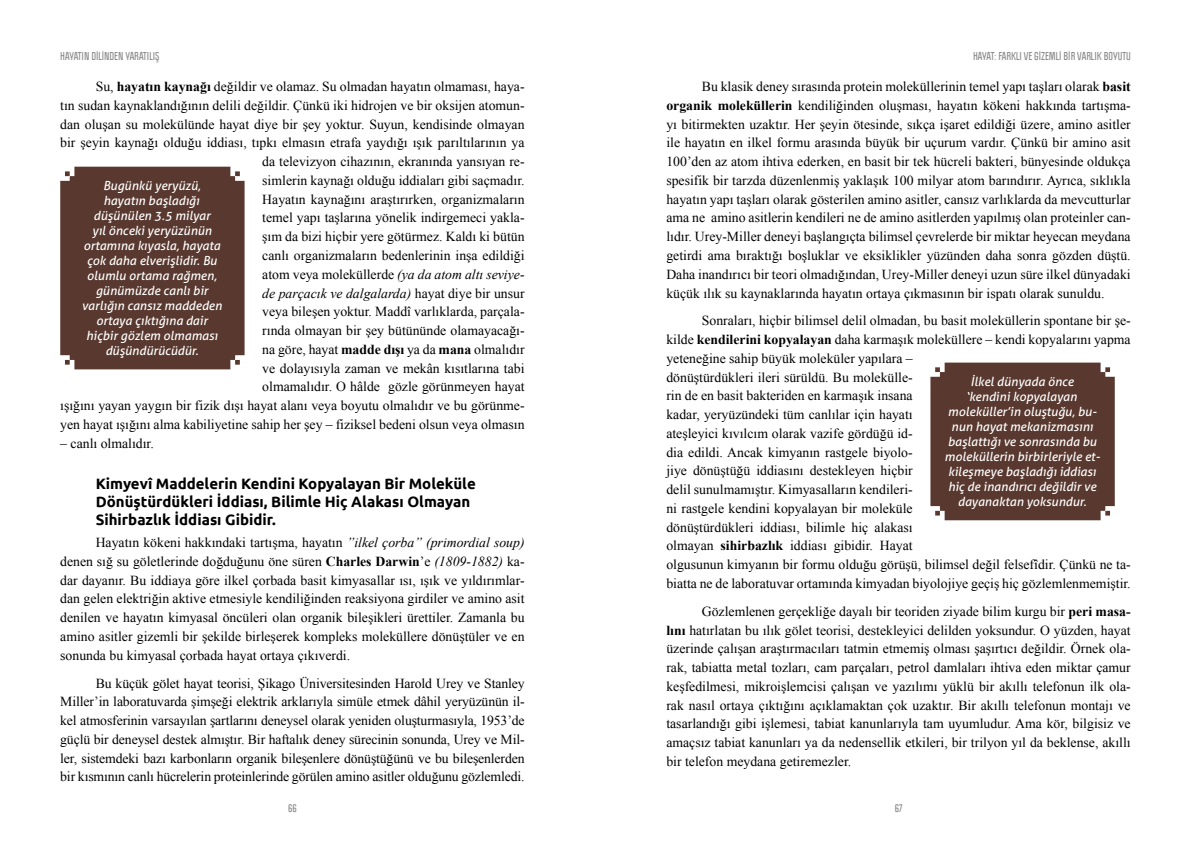
<style>
.page{position:relative;width:1191px;height:844px;background:#fff}
.page>*{position:absolute;margin:0;border:0;box-sizing:border-box;transform-origin:0 0}
._00-ARABASLIK{font:700 15px/18px "Ubuntu";color:#000}
._00-NRML{font:13.75px/18.8px "Times New Roman";color:#000;text-align:justify}
.SPOT{font:italic 12.5px/15px "Aller";color:#fff;text-align:center}
.t1{font:700 10px "Politica";color:#878787}
.s1{font-weight:700}
.s2{font-style:italic}
</style>
<div class="page">
<div style="left:930px;top:362px;width:184px;height:158px;background:#59392f"></div>
<div style="left:60px;top:167px;width:184px;height:202px;background:#59392f"></div>
<p class="t1" style="left:60px;top:50px;width:101px">HAYATIN DİLİNDEN YARATILIŞ</p>
<p class="_00-NRML" style="left:60px;top:77px;width:466px;text-align:right">Su, <span class="s1">hayatın kaynağı</span> değildir ve olamaz. Su olmadan hayatın olmaması, haya-<br>tın sudan kaynaklandığının delili değildir. Çünkü iki hidrojen ve bir oksijen atomun&shy;dan oluşan su molekülünde hayat diye bir şey yoktur. Suyun, kendisinde olmayan bir şeyin kaynağı olduğu iddiası, tıpkı elmasın etrafa yaydığı ışık parıltılarının ya da televizyon cihazının, ekranında yansıyan re-<br>simlerin kaynağı olduğu iddiaları gibi saçmadır.<br>Hayatın kaynağını araştırırken, organizmaların<br>temel yapı taşlarına yönelik indirgemeci yakla-<br>şım da bizi hiçbir yere götürmez. Kaldı ki bütün<br>canlı organizmaların bedenlerinin inşa edildiği<br>atom veya moleküllerde <span class="s2">(ya da atom altı seviye-<br>de parçacık ve dalgalarda)</span> hayat diye bir unsur<br>veya bileşen yoktur. Maddî varlıklarda, parçala-<br>rında olmayan bir şey bütününde olamayacağı-<br>na göre, hayat <span class="s1">madde dışı</span> ya da <span class="s1">mana</span> olmalıdır<br>ve dolayısıyla zaman ve mekân kısıtlarına tabi<br>olmamalıdır. O hâlde gözle görünmeyen hayat<br>ışığını yayan yaygın bir fizik dışı hayat alanı veya boyutu olmalıdır ve bu görünme&shy;yen hayat ışığını alma kabiliyetine sahip her şey – fiziksel bedeni olsun veya olmasın</p>
<p class="_00-NRML" style="left:60px;top:433px;width:95px">– canlı olmalıdır.</p>
<p class="_00-ARABASLIK" style="left:96px;top:474px;width:381px">Kimyevî Maddelerin Kendini Kopyalayan Bir Moleküle<br>Dönüştürdükleri İddiası, Bilimle Hiç Alakası Olmayan<br>Sihirbazlık İddiası Gibidir.</p>
<p class="_00-NRML" style="left:60px;top:533px;width:466px;text-indent:35px">Hayatın kökeni hakkındaki tartışma, hayatın <span class="s2">”ilkel çorba” (primordial soup) </span>denen sığ su göletlerinde doğduğunu öne süren <span class="s1">Charles Darwin</span>’e <span class="s2">(1809-1882)</span> ka&shy;dar dayanır. Bu iddiaya göre ilkel çorbada basit kimyasallar ısı, ışık ve yıldırımlar&shy;dan gelen elektriğin aktive etmesiyle kendiliğinden reaksiyona girdiler ve amino asit denilen ve hayatın kimyasal öncüleri olan organik bileşikleri ürettiler. Zamanla bu amino asitler gizemli bir şekilde birleşerek kompleks moleküllere dönüştüler ve en sonunda bu kimyasal çorbada hayat ortaya çıkıverdi.</p>
<p class="_00-NRML" style="left:60px;top:673px;width:466px;text-indent:35px">Bu küçük gölet hayat teorisi, Şikago Üniversitesinden Harold Urey ve Stanley Miller’in laboratuvarda şimşeği elektrik arklarıyla simüle etmek dâhil yeryüzünün il&shy;kel atmosferinin varsayılan şartlarını deneysel olarak yeniden oluşturmasıyla, 1953’de güçlü bir deneysel destek almıştır. Bir haftalık deney sürecinin sonunda, Urey ve Mil&shy;ler, sistemdeki bazı karbonların organik bileşenlere dönüştüğünü ve bu bileşenlerden bir kısmının canlı hücrelerin proteinlerinde görülen amino asitler olduğunu gözlemledi.</p>
<p class="SPOT" style="left:82px;top:178px;width:142px">Bugünkü yeryüzü, hayatın başladığı düşünülen 3.5 milyar<br>yıl önceki yeryüzünün ortamına kıyasla, hayata çok daha elverişlidir. Bu olumlu ortama rağmen, günümüzde canlı bir varlığın cansız maddeden ortaya çıktığına dair hiçbir gözlem olmaması düşündürücüdür.</p>
<p class="t1" style="left:973px;top:50px;width:159px">HAYAT: FARKLI VE GİZEMLİ BİR VARLIK BOYUTU</p>
<p class="_00-NRML" style="left:666px;top:77px;width:466px;text-indent:35px">Bu klasik deney sırasında protein moleküllerinin temel yapı taşları olarak <span class="s1">basit organik moleküllerin</span> kendiliğinden oluşması, hayatın kökeni hakkında tartışma&shy;yı bitirmekten uzaktır. Her şeyin ötesinde, sıkça işaret edildiği üzere, amino asitler ile hayatın en ilkel formu arasında büyük bir uçurum vardır. Çünkü bir amino asit 100’den az atom ihtiva ederken, en basit bir tek hücreli bakteri, bünyesinde oldukça spesifik bir tarzda düzenlenmiş yaklaşık 100 milyar atom barındırır. Ayrıca, sıklıkla hayatın yapı taşları olarak gösterilen amino asitler, cansız varlıklarda da mevcutturlar ama ne amino asitlerin kendileri ne de amino asitlerden yapılmış olan proteinler can&shy;lıdır. Urey-Miller deneyi başlangıçta bilimsel çevrelerde bir miktar heyecan meydana getirdi ama bıraktığı boşluklar ve eksiklikler yüzünden daha sonra gözden düştü.<br>Daha inandırıcı bir teori olmadığından, Urey-Miller deneyi uzun süre ilkel dünyadaki küçük ılık su kaynaklarında hayatın ortaya çıkmasının bir ispatı olarak sunuldu.</p>
<p class="_00-NRML" style="left:666px;top:311px;width:466px;text-align:left;text-indent:35px">Sonraları, hiçbir bilimsel delil olmadan, bu basit moleküllerin spontane bir şe&shy;kilde <span class="s1">kendilerini kopyalayan</span> daha karmaşık moleküllere – kendi kopyalarını yapma yeteneğine sahip büyük moleküler yapılara –<br>dönüştürdükleri ileri sürüldü. Bu molekülle-<br>rin de en basit bakteriden en karmaşık insana<br>kadar, yeryüzündeki tüm canlılar için hayatı<br>ateşleyici kıvılcım olarak vazife gördüğü id-<br>dia edildi. Ancak kimyanın rastgele biyolo-<br>jiye dönüştüğü iddiasını destekleyen hiçbir<br>delil sunulmamıştır. Kimyasalların kendileri-<br>ni rastgele kendini kopyalayan bir moleküle<br>dönüştürdükleri iddiası, bilimle hiç alakası<br>olmayan <span class="s1">sihirbazlık</span> iddiası gibidir. Hayat<br>olgusunun kimyanın bir formu olduğu görüşü, bilimsel değil felsefîdir. Çünkü ne ta&shy;biatta ne de laboratuvar ortamında kimyadan biyolojiye geçiş hiç gözlemlenmemiştir.</p>
<p class="_00-NRML" style="left:666px;top:601px;width:466px;text-indent:35px">Gözlemlenen gerçekliğe dayalı bir teoriden ziyade bilim kurgu bir <span class="s1">peri masa&shy;lını</span> hatırlatan bu ılık gölet teorisi, destekleyici delilden yoksundur. O yüzden, hayat üzerinde çalışan araştırmacıları tatmin etmemiş olması şaşırtıcı değildir. Örnek ola&shy;rak, tabiatta metal tozları, cam parçaları, petrol damlaları ihtiva eden miktar çamur keşfedilmesi, mikroişlemcisi çalışan ve yazılımı yüklü bir akıllı telefonun ilk ola&shy;rak nasıl ortaya çıktığını açıklamaktan çok uzaktır. Bir akıllı telefonun montajı ve tasarlandığı gibi işlemesi, tabiat kanunlarıyla tam uyumludur. Ama kör, bilgisiz ve amaçsız tabiat kanunları ya da nedensellik etkileri, bir trilyon yıl da beklense, akıllı bir telefon meydana getiremezler.</p>
<p class="SPOT" style="left:944px;top:374px;width:157px">İlkel dünyada önce<br>‘kendini kopyalayan moleküller’in oluştuğu, bu&shy;nun hayat mekanizmasını başlattığı ve sonrasında bu moleküllerin birbirleriyle et&shy;kileşmeye başladığı iddiası hiç de inandırıcı değildir ve dayanaktan yoksundur.</p>
<p class="t1" style="left:288px;top:801px;width:10px">66</p>
<p class="t1" style="left:894px;top:801px;width:9px">67</p>
</div>
